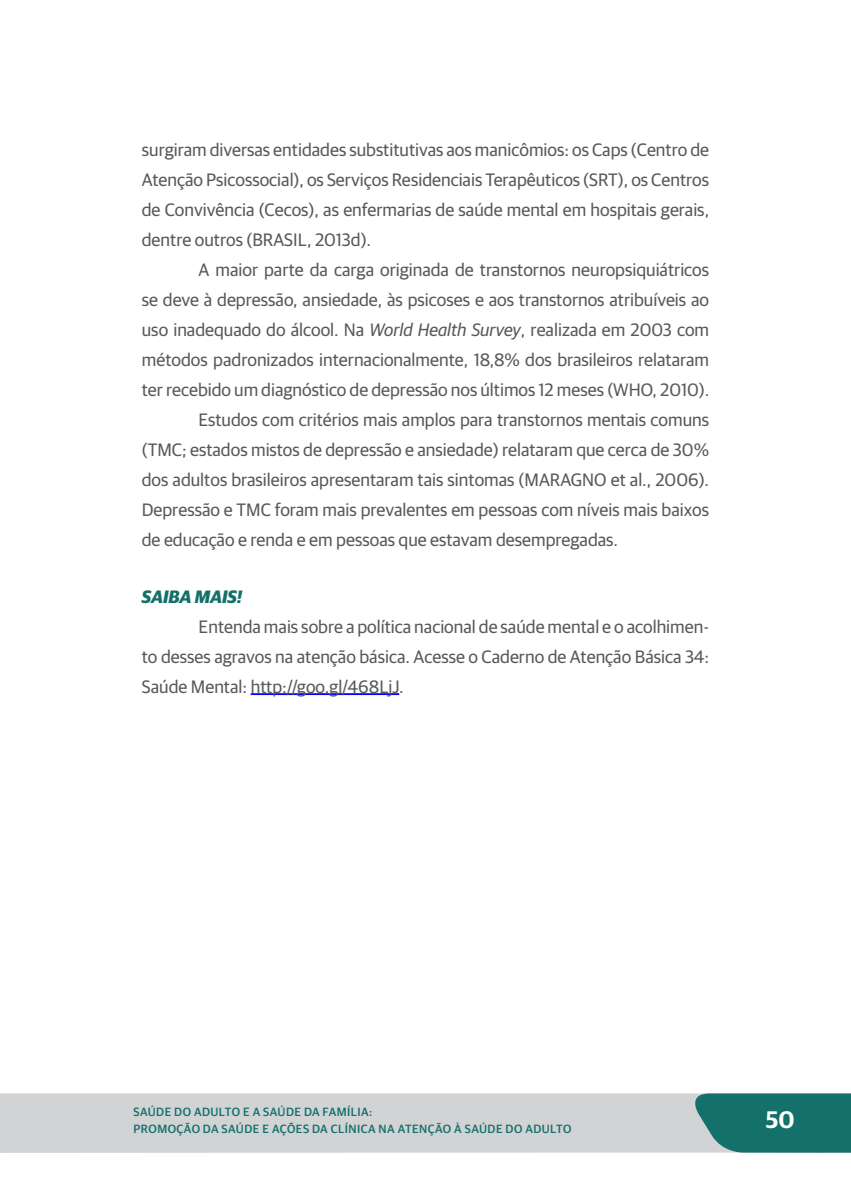
<style>
.page{position:relative;width:851px;height:1191px;background:#fff}
.page>*{position:absolute;margin:0;border:0;box-sizing:border-box;transform-origin:0 0}
.t1{font:600 24px "Guardian Sans";color:#fff}
.t2{font:18px/30px "Guardian Sans";color:#58595b;text-align:justify}
.t3{font:italic 700 18px "Guardian Sans";color:#14706a}
.t4{font:500 12px/17.6px "Guardian Sans";letter-spacing:.04em;color:#14706a}
.s1{font-style:italic}
</style>
<div class="page">
<div style="left:0;top:1093px;width:685px;height:59px;background:#d1d3d4"></div>
<svg style="left:685px;top:1093px;width:165px;height:60px;background:#2f7e79"></svg>
<hr style="left:251px;top:693px;width:148px;height:2px;background:#00f">
<p class="t2" style="left:142px;top:133px;width:568px">surgiram diversas entidades substitutivas aos manicômios: os Caps (Centro de Atenção Psicossocial), os Serviços Residenciais Terapêuticos (SRT), os Centros de Convivência (Cecos), as enfermarias de saúde mental em hospitais gerais, dentre outros (BRASIL, 2013d).</p>
<p class="t2" style="left:198px;top:253px;width:512px">A maior parte da carga originada de transtornos neuropsiquiátricos</p>
<p class="t2" style="left:142px;top:283px;width:568px">se deve à depressão, ansiedade, às psicoses e aos transtornos atribuíveis ao</p>
<p class="t2" style="left:142px;top:313px;width:568px">uso inadequado do álcool. Na <span class="s1">World Health Survey</span>, realizada em 2003 com</p>
<p class="t2" style="left:142px;top:343px;width:568px">métodos padronizados internacionalmente, 18,8% dos brasileiros relataram</p>
<p class="t2" style="left:142px;top:373px;width:568px">ter recebido um diagnóstico de depressão nos últimos 12 meses (WHO, 2010).</p>
<p class="t2" style="left:198px;top:403px;width:512px">Estudos com critérios mais amplos para transtornos mentais comuns</p>
<p class="t2" style="left:142px;top:433px;width:568px">(TMC; estados mistos de depressão e ansiedade) relataram que cerca de 30%</p>
<p class="t2" style="left:142px;top:463px;width:568px">dos adultos brasileiros apresentaram tais sintomas (MARAGNO et al., 2006).</p>
<p class="t2" style="left:142px;top:493px;width:568px">Depressão e TMC foram mais prevalentes em pessoas com níveis mais baixos</p>
<p class="t2" style="left:142px;top:523px;width:478px">de educação e renda e em pessoas que estavam desempregadas.</p>
<p class="t3" style="left:142px;top:583px;width:102px">SAIBA MAIS!</p>
<p class="t2" style="left:142px;top:610px;width:568px;text-indent:57px">Entenda mais sobre a política nacional de saúde mental e o acolhimen&shy;to desses agravos na atenção básica. Acesse o Caderno de Atenção Básica 34:<br>Saúde Mental: http://goo.gl/468LjJ.</p>
<p class="t4" style="left:133px;top:1101px;width:439px">SAÚDE DO ADULTO E A SAÚDE DA FAMÍLIA:<br>PROMOÇÃO DA SAÚDE E AÇÕES DA CLÍNICA NA ATENÇÃO À SAÚDE DO ADULTO</p>
<h1 class="t1" style="left:765px;top:1101px;width:30px">50</h1>
</div>
